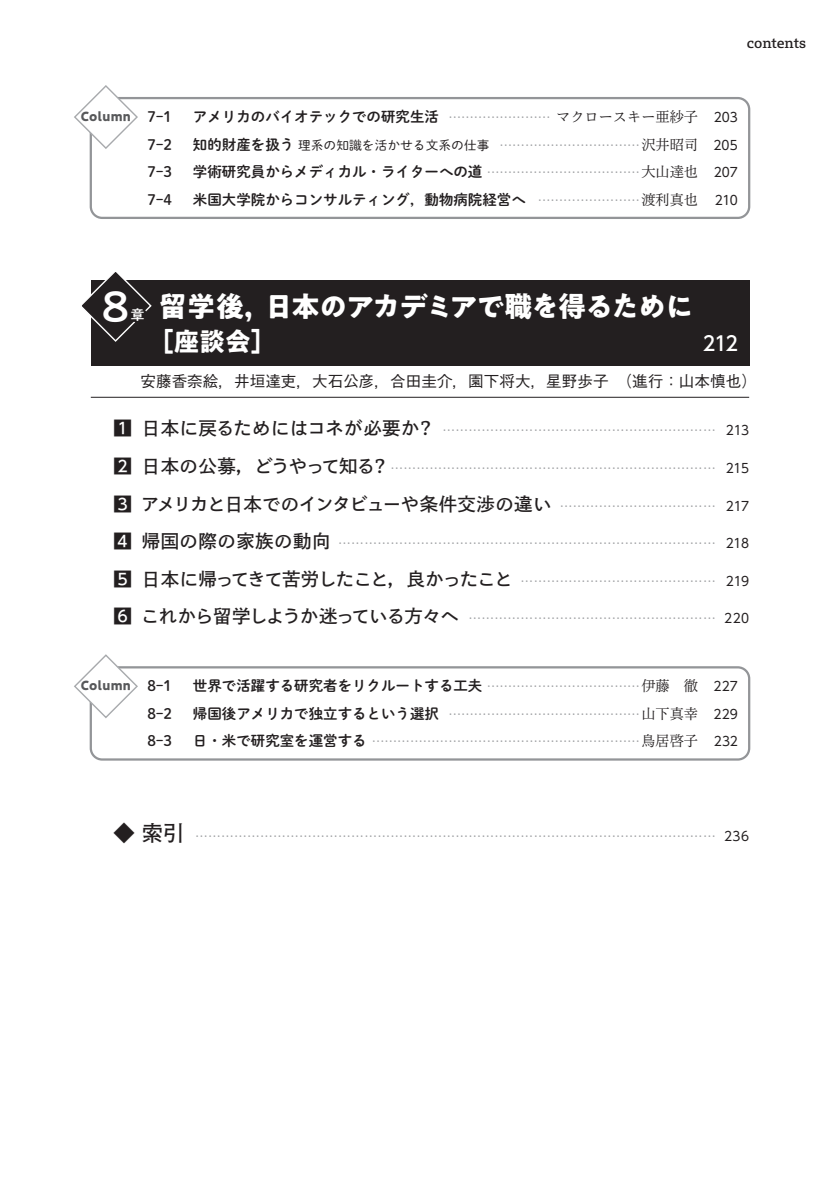
<style>
.page{position:relative;width:840px;height:1191px;background:#fff}
.page>*{position:absolute;margin:0;border:0;box-sizing:border-box;transform-origin:0 0}
.t1{font:42.6px "PA1 Gothic Std N Medium 90 pv RKSJ H";color:#fff}
.t2{font:28.4px "PA1 Gothic Std N Bold 90 pv RKSJ H";letter-spacing:-.045em;color:#fff}
.t3{font:25.6px "PA1 Gothic Std N Bold 90 pv RKSJ H";color:#fff}
.t4{font:19.8px "UD Shin Go C Oniz Pr 6 N Med 90 pv RKSJ H";color:#fff}
.t5{font:18.4px "P Bunkyu Go Pr 6 N DB 90 pv RKSJ H";letter-spacing:-.045em;color:#231f20}
.t6{font:18.4px "P Bunkyu Go Pr 6 N DB 90 pv RKSJ H";letter-spacing:-.02em;color:#231f20}
.t7{font:15.6px "Gothic BBB Pr 6 N Medium 90 pv RKSJ H";color:#231f20}
.t8{font:14.4px "Shuei M Go Std B 90 pv RKSJ H";color:#231f20}
.t9{font:14.2px "P Bunkyu Go Pr 6 N DB 90 pv RKSJ H";letter-spacing:-.01em;color:#231f20}
.t10{font:14.2px "PA1 Gothic Std N Medium 90 pv RKSJ H";color:#fff}
.t11{font:12.8px "Gothic BBB Pr 6 N Medium 90 pv RKSJ H";color:#939598}
.t12{font:12.8px "P Shuei M Go Std N L 90 pv RKSJ H";color:#231f20}
.t13{font:12.8px "PA1 Gothic Std N Bold 90 pv RKSJ H";letter-spacing:.03em;color:#57585a}
.s1{font-family:"Gothic BBB Pr 6 N Medium 90 pv RKSJ H";font-size:12.8px;color:#939598}
.s2{font-family:"P Bunkyu Min Pr 6 N R 90 pv RKSJ H";font-size:14.2px}
.s3{font-family:"UD Shin Go C Oniz Pr 6 N Reg 90 pv RKSJ H";font-size:12.8px}
.s4{font-family:"Shuei M Go Std B 90 pv RKSJ H";font-size:14.4px}
.s5{font-family:"Gothic BBB Pr 6 N Medium 90 pv RKSJ H";color:#939598}
.s6{font-family:"UD Shin Go C Oniz Pr 6 N Reg 90 pv RKSJ H"}
.s7{font-family:"UD Shin Go NT Pr 6 N Medium 90 pv RKSJ H";font-size:18.4px;color:#231f20}
.s8{font-family:"P Bunkyu Go Pr 6 N DB 90 pv RKSJ H";font-size:18.4px;color:#231f20}
.s9{font-family:"UD Shin Go C Oniz Pr 6 N Reg 90 pv RKSJ H";color:#231f20}
.s10{font-family:"UD Shin Go NT Pr 6 N Medium 90 pv RKSJ H"}
.s11{font-family:"Shuei M Go Std B 90 pv RKSJ H";font-size:14.4px;color:#231f20}
.s12{font-family:"P Bunkyu Min Pr 6 N R 90 pv RKSJ H";font-size:14.2px;color:#231f20}
.s13{font-family:"UD Shin Go NT Pr 6 N Medium 90 pv RKSJ H";font-size:21.2px;color:#231f20}
.s14{font-family:"P Bunkyu Go Pr 6 N DB 90 pv RKSJ H";font-size:21.2px;color:#231f20}
</style>
<div class="page">
<div style="left:90px;top:97px;width:659px;height:122px;border:2px solid #939598;border-radius:11px"></div>
<div style="left:91px;top:280px;width:657px;height:85px;background:#231f20"></div>
<hr style="left:91px;top:397px;width:657px;height:1px;background:#231f20">
<div style="left:90px;top:666px;width:659px;height:94px;border:2px solid #939598;border-radius:11px"></div>
<svg style="left:74px;top:85px;width:65px;height:65px"></svg>
<svg style="left:81px;top:272px;width:71px;height:70px"></svg>
<svg style="left:74px;top:654px;width:65px;height:65px"></svg>
<p class="t9" style="left:746px;top:37px;width:60px">contents</p>
<p class="t13" style="left:81px;top:112px;width:52px">Column</p>
<p class="t8" style="left:147px;top:111px;width:26px">7-1</p>
<p class="t8" style="left:193px;top:111px;width:546px">アメリカのバイオテックでの研究生活 <span class="s1">……………………</span> <span class="s2">マクロースキー亜紗子</span> <span class="s3">203</span></p>
<p class="t8" style="left:147px;top:139px;width:26px">7-2</p>
<p class="t12" style="left:193px;top:140px;width:546px"><span class="s4">知的財産を扱う</span> 理系の知識を活かせる文系の仕事 <span class="s5">……………………………</span><span class="s2">沢井昭司</span> <span class="s6">205</span></p>
<p class="t8" style="left:147px;top:166px;width:26px">7-3</p>
<p class="t8" style="left:193px;top:166px;width:546px">学術研究員からメディカル・ライターへの道 <span class="s1">………………………………</span><span class="s2">大山達也</span> <span class="s3">207</span></p>
<p class="t8" style="left:147px;top:194px;width:26px">7-4</p>
<p class="t8" style="left:193px;top:194px;width:546px">米国大学院からコンサルティング，動物病院経営へ <span class="s1">……………………</span><span class="s2">渡利真也</span> <span class="s3">210</span></p>
<h1 class="t1" style="left:101px;top:290px;width:29px">8</h1>
<h2 class="t2" style="left:159px;top:295px;width:535px">留学後，日本のアカデミアで職を得るために</h2>
<h3 class="t3" style="left:148px;top:331px;width:129px">［座談会］</h3>
<h3 class="t4" style="left:702px;top:336px;width:36px">212</h3>
<p class="t7" style="left:140px;top:375px;width:617px">安藤香奈絵，井垣達吏，大石公彦，合田圭介，園下将大，星野歩子　（進行：山本慎也）</p>
<p class="t11" style="left:113px;top:426px;width:636px"><span class="s7">1</span> <span class="s8">日本に戻るためにはコネが必要か？</span> ……………………………………………………… <span class="s9">213</span></p>
<p class="t11" style="left:113px;top:463px;width:636px"><span class="s7">2</span> <span class="s8">日本の公募，どうやって知る？</span> ………………………………………………………………… <span class="s9">215</span></p>
<h3 class="t6" style="left:113px;top:497px;width:636px"><span class="s10">3</span> アメリカと日本でのインタビューや条件交渉の違い <span class="s1">………………………………</span> <span class="s3">217</span></h3>
<p class="t11" style="left:113px;top:538px;width:636px"><span class="s7">4</span> <span class="s8">帰国の際の家族の動向</span> …………………………………………………………………………… <span class="s9">218</span></p>
<h3 class="t5" style="left:113px;top:572px;width:636px"><span class="s10">5</span> 日本に帰ってきて苦労したこと，良かったこと <span class="s1">………………………………………</span> <span class="s3">219</span></h3>
<p class="t11" style="left:113px;top:613px;width:636px"><span class="s7">6</span> <span class="s8">これから留学しようか迷っている方々へ</span> ………………………………………………… <span class="s9">220</span></p>
<p class="t10" style="left:130px;top:309px;width:16px">章</p>
<p class="t13" style="left:81px;top:681px;width:52px">Column</p>
<p class="t8" style="left:147px;top:680px;width:26px">8-1</p>
<p class="t8" style="left:193px;top:680px;width:546px">世界で活躍する研究者をリクルートする工夫 <span class="s1">………………………………</span><span class="s2">伊藤　徹</span> <span class="s3">227</span></p>
<p class="t8" style="left:147px;top:708px;width:26px">8-2</p>
<p class="t8" style="left:193px;top:708px;width:546px">帰国後アメリカで独立するという選択 <span class="s1">………………………………………</span><span class="s2">山下真幸</span> <span class="s3">229</span></p>
<p class="t8" style="left:147px;top:735px;width:26px">8-3</p>
<p class="t11" style="left:193px;top:737px;width:546px"><span class="s11">日・米で研究室を運営する</span> ………………………………………………………<span class="s12">鳥居啓子</span> <span class="s9">232</span></p>
<p class="t11" style="left:113px;top:831px;width:636px"><span class="s13">◆</span> <span class="s14">索引</span> ………………………………………………………………………………………………………… <span class="s9">236</span></p>
</div>
